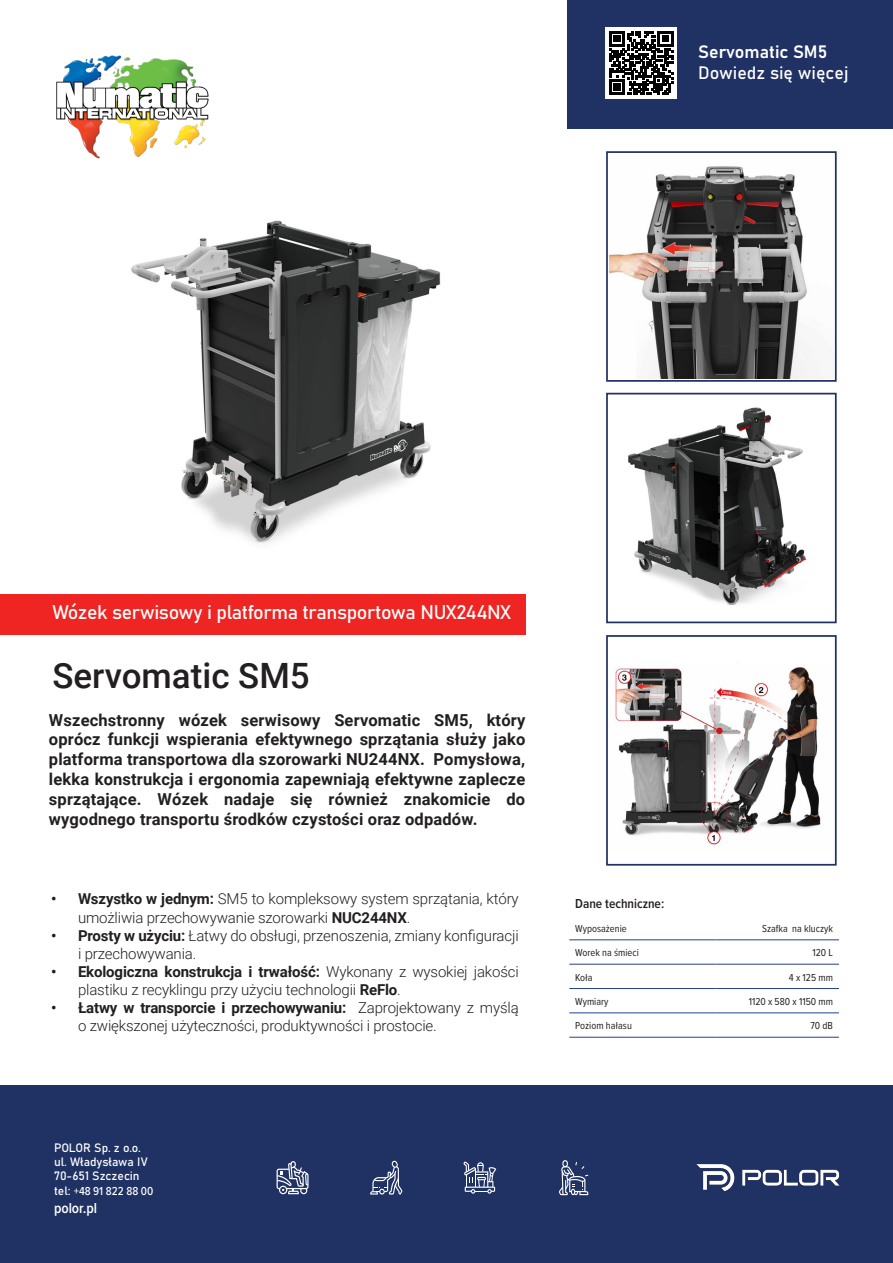
<style>
.page{position:relative;width:893px;height:1263px;background:#fff}
.page>*{position:absolute;margin:0;border:0;box-sizing:border-box;transform-origin:0 0}
.Nazwa_produktu{font:500 34.95px "Roboto";color:#231f20}
.Kategoria_produktu{font:19.5px "Bahnschrift";letter-spacing:-.02em;color:#fff}
.t1{font:17.7px "Bahnschrift";color:#fff}
.Head_opisu{font:700 16.5px/19.8px "Roboto";letter-spacing:.01em;color:#231f20;text-align:justify}
.t2{font:300 15px/18px "Roboto";letter-spacing:-.01em;color:#231f20}
.ROZDZIAŁ{font:600 15px "Proxima Nova Cond";color:#fff}
.Nagłówek_tabeli{font:600 13.5px "Proxima Nova Cond";color:#231f20}
.ROZDZIAŁ-2{font:12px/14.4px "Bahnschrift";color:#fff}
.Wiersz_tabeli{font:10.5px "Proxima Nova Cond";color:#231f20}
.Wiersz_tabeli_Wartość{font:10.5px "Proxima Nova Cond";color:#231f20}
.s1{font-weight:700}
.s2{font-family:"Proxima Nova Cond";font-weight:500}
</style>
<div class="page">
<div style="left:567px;top:0;width:326px;height:128px;background:#203263"></div>
<div style="left:0;top:594px;width:525px;height:41px;background:#ee2523"></div>
<div style="left:0;top:1085px;width:893px;height:178px;background:#203263"></div>
<img style="left:131px;top:220px;width:310px;height:323px">
<svg style="left:464px;top:1162px;width:32px;height:32px"></svg>
<svg style="left:559px;top:1160px;width:29px;height:35px"></svg>
<svg style="left:370px;top:1161px;width:32px;height:33px"></svg>
<svg style="left:277px;top:1161px;width:32px;height:33px"></svg>
<div style="left:606px;top:27px;width:71px;height:72px;background:#fff"></div>
<svg style="left:609px;top:31px;width:64px;height:64px"></svg>
<img style="left:696px;top:1164px;width:144px;height:27px">
<img style="left:628px;top:407px;width:179px;height:198px">
<div style="left:606px;top:393px;width:231px;height:230px;border:2px solid #203263"></div>
<img style="left:615px;top:667px;width:206px;height:178px">
<div style="left:606px;top:635px;width:231px;height:231px;border:2px solid #203263"></div>
<img style="left:609px;top:166px;width:210px;height:213px">
<div style="left:606px;top:151px;width:231px;height:231px;border:2px solid #203263"></div>
<img style="left:56px;top:55px;width:153px;height:104px">
<hr style="left:569px;top:939px;width:146px;height:1px;background:#253f8e">
<hr style="left:715px;top:939px;width:124px;height:1px;background:#253f8e">
<hr style="left:569px;top:964px;width:146px;height:1px;background:#253f8e">
<hr style="left:715px;top:964px;width:124px;height:1px;background:#253f8e">
<hr style="left:569px;top:988px;width:146px;height:1px;background:#253f8e">
<hr style="left:715px;top:988px;width:124px;height:1px;background:#253f8e">
<hr style="left:569px;top:1012px;width:146px;height:1px;background:#253f8e">
<hr style="left:715px;top:1012px;width:124px;height:1px;background:#253f8e">
<hr style="left:569px;top:1037px;width:146px;height:1px;background:#253f8e">
<hr style="left:715px;top:1037px;width:124px;height:1px;background:#253f8e">
<p class="t1" style="left:698px;top:38px;width:131px">Servomatic SM5</p>
<p class="t1" style="left:698px;top:59px;width:152px">Dowiedz się więcej</p>
<p class="Kategoria_produktu" style="left:52px;top:597px;width:460px">Wózek serwisowy i platforma transportowa NUX244NX</p>
<p class="Nazwa_produktu" style="left:52px;top:651px;width:259px">Servomatic SM5</p>
<p class="Head_opisu" style="left:49px;top:709px;width:478px">Wszechstronny wózek serwisowy Servomatic SM5, który oprócz funkcji wspierania efektywnego sprzątania służy jako platforma transportowa dla szorowarki NU244NX. Pomysłowa, lekka konstrukcja i ergonomia zapewniają efektywne zaplecze sprzątające. Wózek nadaje się również znakomicie do wygodnego transportu środków czystości oraz odpadów.</p>
<p class="t2" style="left:78px;top:889px;width:442px;text-indent:-27px"><span class="s1">• Wszystko w jednym:</span> SM5 to kompleksowy system sprzątania, który umożliwia przechowywanie szorowarki <span class="s1">NUC244NX</span>.</p>
<p class="t2" style="left:78px;top:925px;width:442px;text-indent:-27px"><span class="s1">• Prosty w użyciu:</span> Łatwy do obsługi, przenoszenia, zmiany konfiguracji i przechowywania.</p>
<p class="t2" style="left:78px;top:961px;width:442px;text-indent:-27px"><span class="s1">• Ekologiczna konstrukcja i trwałość:</span> Wykonany z wysokiej jakości plastiku z recyklingu przy użyciu technologii <span class="s1">ReFlo</span>.</p>
<p class="t2" style="left:78px;top:997px;width:442px;text-indent:-27px"><span class="s1">• Łatwy w transporcie i przechowywaniu:</span> Zaprojektowany z myślą o zwiększonej użyteczności, produktywności i prostocie.</p>
<p class="ROZDZIAŁ-2" style="left:54px;top:1139px;width:88px">POLOR Sp. z o.o.</p>
<p class="ROZDZIAŁ-2" style="left:54px;top:1154px;width:101px">ul. Władysława IV<br>70-651 Szczecin tel: <span class="s2">+48 91 822 88 00</span></p>
<p class="ROZDZIAŁ" style="left:54px;top:1197px;width:45px">polor.pl</p>
<p class="Nagłówek_tabeli" style="left:575px;top:894px;width:91px">Dane techniczne:</p>
<p class="Wiersz_tabeli" style="left:575px;top:920px;width:53px">Wyposażenie</p>
<p class="Wiersz_tabeli_Wartość" style="left:762px;top:920px;width:72px">Szafka na kluczyk</p>
<p class="Wiersz_tabeli" style="left:575px;top:945px;width:65px">Worek na śmieci</p>
<p class="Wiersz_tabeli_Wartość" style="left:812px;top:945px;width:22px">120 L</p>
<p class="Wiersz_tabeli" style="left:575px;top:969px;width:19px">Koła</p>
<p class="Wiersz_tabeli_Wartość" style="left:789px;top:969px;width:46px">4 x 125 mm</p>
<p class="Wiersz_tabeli" style="left:575px;top:993px;width:35px">Wymiary</p>
<p class="Wiersz_tabeli_Wartość" style="left:749px;top:993px;width:86px">1120 x 580 x 1150 mm</p>
<p class="Wiersz_tabeli" style="left:575px;top:1018px;width:58px">Poziom hałasu</p>
<p class="Wiersz_tabeli_Wartość" style="left:810px;top:1018px;width:24px">70 dB</p>
</div>
